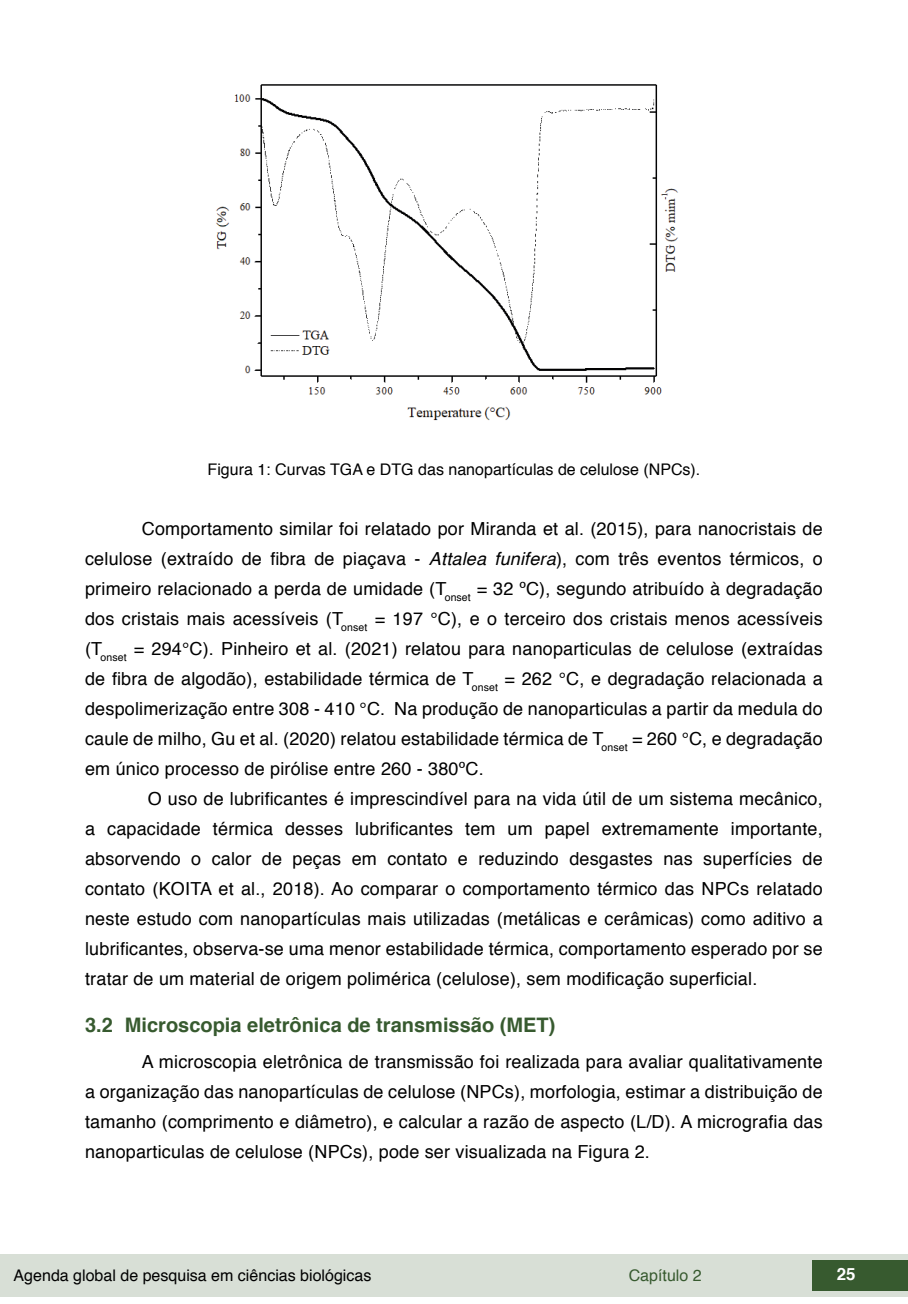
<style>
.page{position:relative;width:908px;height:1304px;background:#fff}
.page>*{position:absolute;margin:0;border:0;box-sizing:border-box;transform-origin:0 0}
.t1{font:700 20px "Helvetica";color:#375a2f}
.t2{font:18px/30px "Helvetica";letter-spacing:.01em;color:#000;text-align:justify}
.t3{font:700 16.8px "Helvetica";color:#fff}
.t4{font:16px "Helvetica";color:#000}
.t5{font:16px "Helvetica";color:#375a2f}
.s1{font-style:italic}
</style>
<div class="page">
<div style="left:0;top:1254px;width:906px;height:43px;background:#d8dfd6"></div>
<div style="left:812px;top:1261px;width:95px;height:30px;background:#375a2f"></div>
<img style="left:216px;top:84px;width:462px;height:337px">
<p class="t4" style="left:207px;top:457px;width:494px">Figura 1: Curvas TGA e DTG das nanopartículas de celulose (NPCs).</p>
<p class="t2" style="left:85px;top:514px;width:738px;text-indent:57px">Comportamento similar foi relatado por Miranda et al. (2015), para nanocristais de celulose (extraído de fibra de piaçava - <span class="s1">Attalea funifera</span>), com três eventos térmicos, o primeiro relacionado a perda de umidade (T<sub>onset</sub> = 32 ºC), segundo atribuído à degradação dos cristais mais acessíveis (T<sub>onset</sub> = 197 °C), e o terceiro dos cristais menos acessíveis (T<sub>onset</sub> = 294°C). Pinheiro et al. (2021) relatou para nanoparticulas de celulose (extraídas de fibra de algodão), estabilidade térmica de T<sub>onset</sub> = 262 °C, e degradação relacionada a despolimerização entre 308 - 410 °C. Na produção de nanoparticulas a partir da medula do caule de milho, Gu et al. (2020) relatou estabilidade térmica de T<sub>onset</sub> = 260 °C, e degradação em único processo de pirólise entre 260 - 380ºC.</p>
<p class="t2" style="left:85px;top:784px;width:738px;text-indent:63px">O uso de lubrificantes é imprescindível para na vida útil de um sistema mecânico, a capacidade térmica desses lubrificantes tem um papel extremamente importante, absorvendo o calor de peças em contato e reduzindo desgastes nas superfícies de contato (KOITA et al., 2018). Ao comparar o comportamento térmico das NPCs relatado neste estudo com nanopartículas mais utilizadas (metálicas e cerâmicas) como aditivo a lubrificantes, observa-se uma menor estabilidade térmica, comportamento esperado por se tratar de um material de origem polimérica (celulose), sem modificação superficial.</p>
<p class="t1" style="left:85px;top:1009px;width:471px">3.2 Microscopia eletrônica de transmissão (MET)</p>
<p class="t2" style="left:85px;top:1047px;width:738px;text-indent:57px">A microscopia eletrônica de transmissão foi realizada para avaliar qualitativamente a organização das nanopartículas de celulose (NPCs), morfologia, estimar a distribuição de tamanho (comprimento e diâmetro), e calcular a razão de aspecto (L/D). A micrografia das nanoparticulas de celulose (NPCs), pode ser visualizada na Figura 2.</p>
<p class="t4" style="left:14px;top:1263px;width:359px">Agenda global de pesquisa em ciências biológicas</p>
<p class="t5" style="left:628px;top:1263px;width:74px">Capítulo 2</p>
<p class="t3" style="left:836px;top:1261px;width:20px">25</p>
</div>
